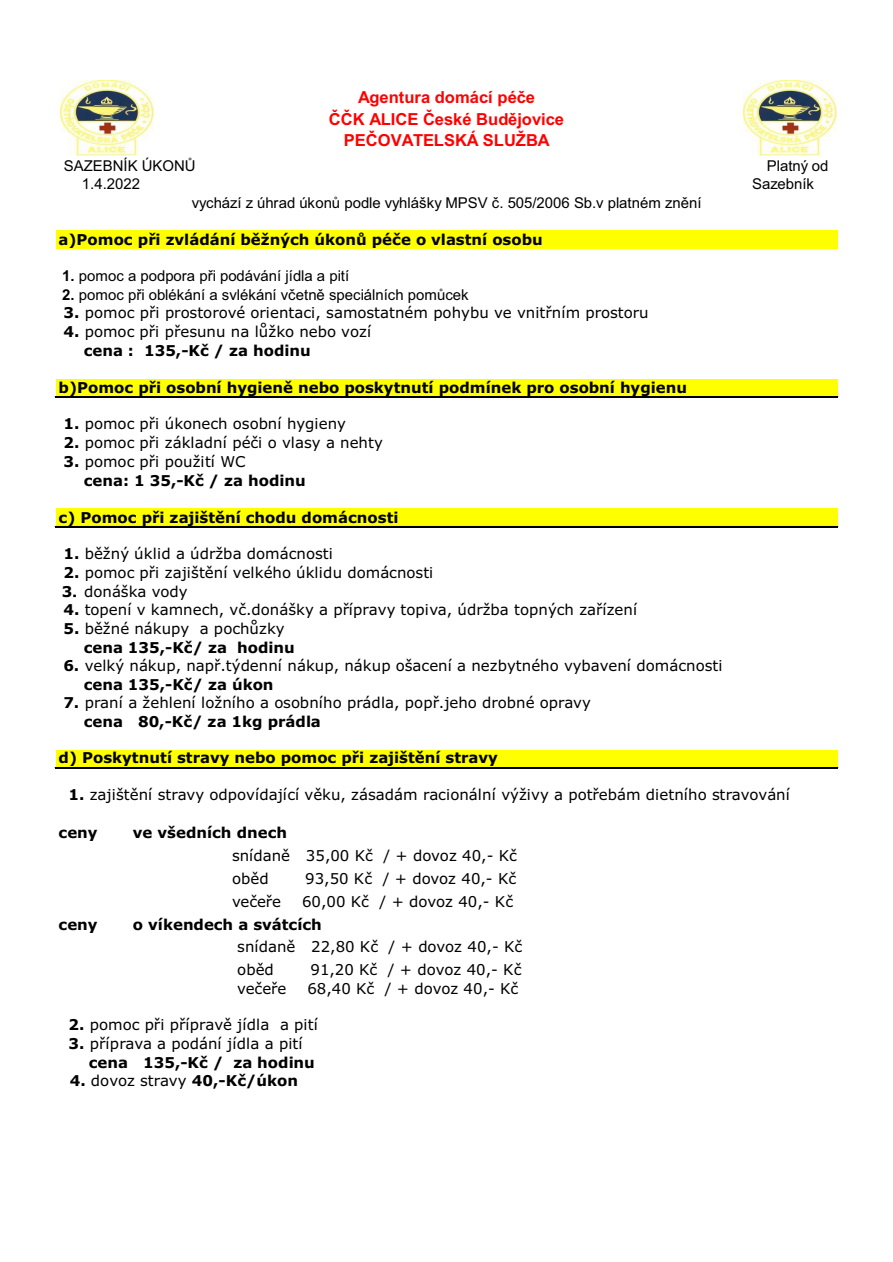
<style>
.page{position:relative;width:893px;height:1262px;background:#fff}
.page>*{position:absolute;margin:0;border:0;box-sizing:border-box;transform-origin:0 0}
.t1{font:700 16.5px/21.3px "Arial";color:#f00;text-align:center}
.t2{font:15px/19px "Verdana";color:#000}
.t3{font:700 15px/19px "Verdana";color:#000}
.t4{font:15px "Arial";color:#000}
.s1{font-weight:700}
.s2{font-weight:400}
.s3{font-family:"Arial"}
</style>
<div class="page">
<div style="left:56px;top:230px;width:781px;height:19px;background:#ff0"></div>
<div style="left:56px;top:379px;width:781px;height:18px;background:#ff0"></div>
<div style="left:56px;top:508px;width:781px;height:19px;background:#ff0"></div>
<div style="left:56px;top:749px;width:781px;height:19px;background:#ff0"></div>
<hr style="left:55px;top:396px;width:782px;height:2px;background:#000">
<hr style="left:55px;top:526px;width:782px;height:2px;background:#000">
<hr style="left:55px;top:767px;width:782px;height:2px;background:#000">
<img style="left:60px;top:80px;width:94px;height:75px">
<img style="left:743px;top:80px;width:93px;height:75px">
<p class="t1" style="left:329px;top:88px;width:237px">Agentura domácí péče<br>ČČK ALICE České Budějovice<br>PEČOVATELSKÁ SLUŽBA</p>
<p class="t4" style="left:64px;top:160px;width:133px">SAZEBNÍK ÚKONŮ</p>
<p class="t4" style="left:767px;top:160px;width:63px">Platný od</p>
<p class="t4" style="left:82px;top:178px;width:60px">1.4.2022</p>
<p class="t4" style="left:752px;top:178px;width:63px">Sazebník</p>
<p class="t4" style="left:192px;top:197px;width:511px">vychází z úhrad úkonů podle vyhlášky MPSV č. 505/2006 Sb.v platném znění</p>
<p class="t3" style="left:59px;top:231px;width:485px">a)Pomoc při zvládání běžných úkonů péče o vlastní osobu</p>
<p class="t4" style="left:62px;top:270px;width:288px"><span class="s1">1.</span> pomoc a podpora při podávání jídla a pití</p>
<p class="t4" style="left:62px;top:289px;width:408px"><span class="s1">2.</span> pomoc při oblékání a svlékání včetně speciálních pomůcek</p>
<p class="t2" style="left:64px;top:304px;width:586px"><span class="s1">3.</span> pomoc při prostorové orientaci, samostatném pohybu ve vnitřním prostoru</p>
<p class="t2" style="left:84px;top:323px;width:289px;text-indent:-20px"><span class="s1">4.</span> pomoc při přesunu na lůžko nebo vozí <span class="s1">cena : 135,-Kč / za hodinu</span></p>
<p class="t3" style="left:59px;top:379px;width:630px">b)Pomoc při osobní hygieně nebo poskytnutí podmínek pro osobní hygienu</p>
<p class="t2" style="left:64px;top:416px;width:284px"><span class="s1">1.</span> pomoc při úkonech osobní hygieny</p>
<p class="t2" style="left:64px;top:434px;width:321px"><span class="s1">2.</span> pomoc při základní péči o vlasy a nehty</p>
<p class="t3" style="left:84px;top:453px;width:224px;text-indent:-20px">3. <span class="s2">pomoc při použití WC<br></span>cena: 1 35,-Kč / za hodinu</p>
<p class="t3" style="left:59px;top:509px;width:341px">c) Pomoc při zajištění chodu domácnosti</p>
<p class="t2" style="left:64px;top:545px;width:271px"><span class="s1">1.</span> běžný úklid a údržba domácnosti</p>
<p class="t2" style="left:64px;top:564px;width:371px"><span class="s1">2.</span> pomoc při zajištění velkého úklidu domácnosti</p>
<p class="t2" style="left:62px;top:583px;width:127px"><span class="s1">3</span><span class="s3">.</span> donáška vody</p>
<p class="t2" style="left:64px;top:601px;width:575px"><span class="s1">4.</span> topení v kamnech, vč.donášky a přípravy topiva, údržba topných zařízení</p>
<p class="t3" style="left:84px;top:620px;width:212px;text-indent:-20px">5. <span class="s2">běžné nákupy a pochůzky </span>cena 135,-Kč/ za hodinu</p>
<p class="t2" style="left:84px;top:657px;width:640px;text-indent:-20px"><span class="s1">6.</span> velký nákup, např.týdenní nákup, nákup ošacení a nezbytného vybavení domácnosti <span class="s1">cena 135,-Kč/ za úkon</span></p>
<p class="t2" style="left:84px;top:694px;width:508px;text-indent:-20px"><span class="s1">7.</span> praní a žehlení ložního a osobního prádla, popř.jeho drobné opravy <span class="s1">cena 80,-Kč/ za 1kg prádla</span></p>
<p class="t3" style="left:59px;top:749px;width:441px">d) Poskytnutí stravy nebo pomoc při zajištění stravy</p>
<p class="t2" style="left:68px;top:786px;width:723px"><span class="s1">1.</span> zajištění stravy odpovídající věku, zásadám racionální výživy a potřebám dietního stravování</p>
<p class="t3" style="left:59px;top:824px;width:41px">ceny</p>
<p class="t3" style="left:133px;top:824px;width:156px">ve všedních dnech</p>
<p class="t2" style="left:232px;top:845px;width:286px;line-height:22.8px">snídaně 35,00 Kč / + dovoz 40,- Kč oběd</p>
<p class="t2" style="left:305px;top:870px;width:212px">93,50 Kč / + dovoz 40,- Kč</p>
<p class="t2" style="left:232px;top:893px;width:51px">večeře</p>
<p class="t2" style="left:302px;top:893px;width:212px">60,00 Kč / + dovoz 40,- Kč</p>
<p class="t3" style="left:59px;top:916px;width:41px">ceny</p>
<p class="t3" style="left:133px;top:916px;width:190px">o víkendech a svátcích</p>
<p class="t2" style="left:237px;top:937px;width:286px;line-height:22.8px">snídaně 22,80 Kč / + dovoz 40,- Kč oběd</p>
<p class="t2" style="left:310px;top:961px;width:212px">91,20 Kč / + dovoz 40,- Kč</p>
<p class="t2" style="left:237px;top:980px;width:51px">večeře</p>
<p class="t2" style="left:307px;top:980px;width:212px">68,40 Kč / + dovoz 40,- Kč</p>
<p class="t2" style="left:68px;top:1016px;width:251px"><span class="s1">2.</span> pomoc při přípravě jídla a pití</p>
<p class="t2" style="left:89px;top:1035px;width:227px;text-indent:-20px"><span class="s1">3.</span> příprava a podání jídla a pití <span class="s1">cena 135,-Kč / za hodinu</span></p>
<p class="t3" style="left:70px;top:1072px;width:230px">4. <span class="s2">dovoz stravy</span> 40,-Kč/úkon</p>
</div>
